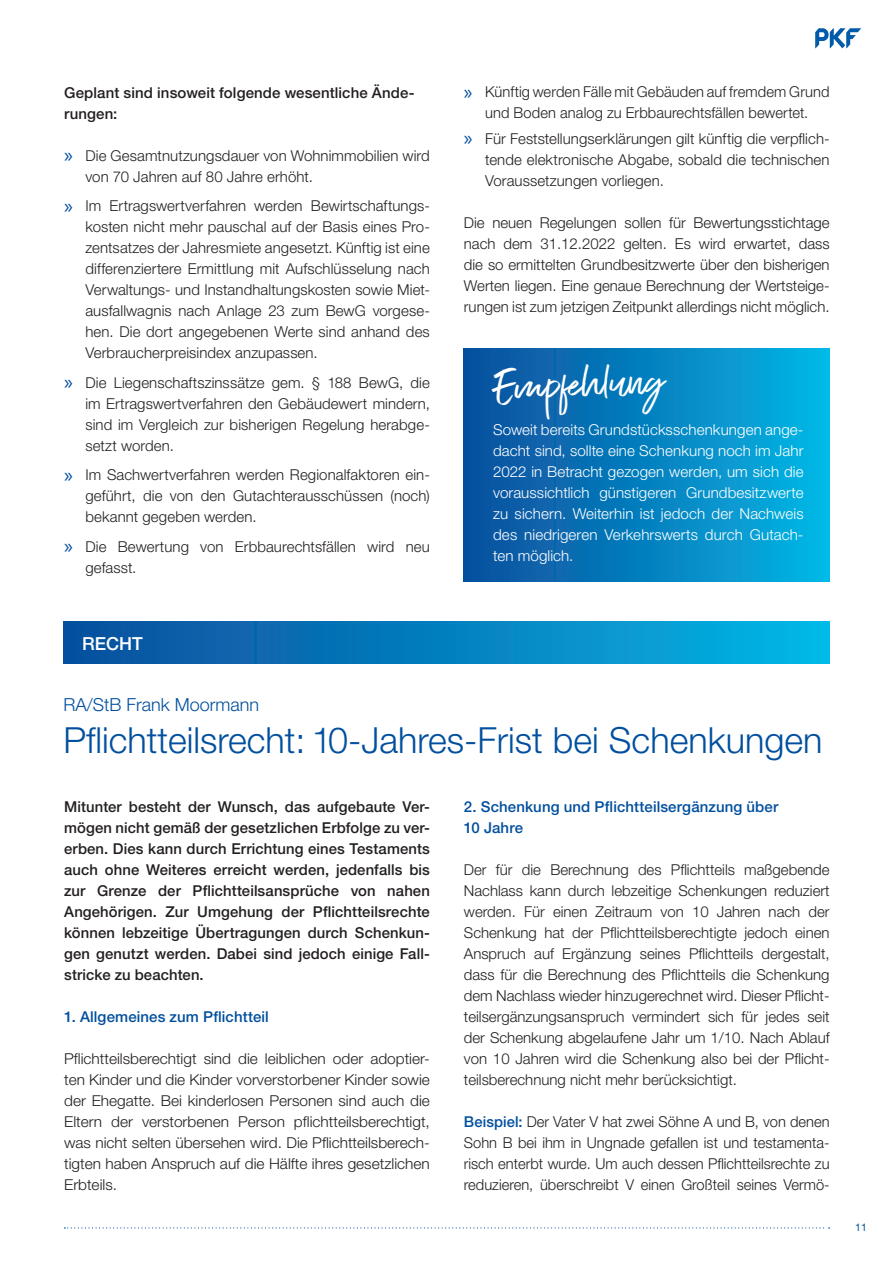
<style>
.page{position:relative;width:893px;height:1263px;background:#fff}
.page>*{position:absolute;margin:0;border:0;box-sizing:border-box;transform-origin:0 0}
.t1{font:46.5px "Exceptional";color:#fff}
.t2{font:300 36px "Helvetica Neue LT";color:#014f9e}
.t3{font:300 18px "Helvetica Neue LT";color:#014f9e}
.t4{font:500 18px "Helvetica Neue LT";color:#fff}
.Copy_Fließtext{font:300 15px/21px "Helvetica Neue LT";letter-spacing:.005em;color:#231f20;text-align:justify}
.Copy_Fließtext-2{font:500 15px/21px "Helvetica Neue LT";letter-spacing:.01em;color:#231f20;text-align:justify}
.Empfehlung{font:300 15px/21px "Helvetica Neue LT";letter-spacing:.005em;color:#fff;text-align:justify}
.Zwischentitel{font:500 15px/21px "Helvetica Neue LT";letter-spacing:.01em;color:#014f9e}
.Zwischentitel-2{font:500 15px/21px "Helvetica Neue LT";letter-spacing:.005em;color:#231f20}
.t5{font:10.5px "Helvetica Neue LT";color:#014f9e}
.s1{font-family:"Myriad Pro";font-weight:400;font-size:21px;color:#014f9e}
.s2{font-weight:500;color:#014f9e}
</style>
<div class="page">
<svg style="left:815px;top:28px;width:46px;height:20px"></svg>
<svg style="left:64px;top:1227px;width:766px;height:1px"></svg>
<div style="left:64px;top:622px;width:765px;height:41px;background:linear-gradient(to right,#0a4d9b,#03b7e5)"></div>
<div style="left:464px;top:349px;width:365px;height:232px;background:linear-gradient(to right,#0a4d9b,#02b7e5)"></div>
<p class="Zwischentitel-2" style="left:64px;top:82px;width:352px">Geplant sind insoweit folgende wesentliche Ände&shy;rungen:</p>
<p class="Copy_Fließtext" style="left:85px;top:144px;width:346px;text-indent:-21px"><span class="s1">»</span> Die Gesamtnutzungsdauer von Wohnimmobilien wird von 70 Jahren auf 80 Jahre erhöht.</p>
<p class="Copy_Fließtext" style="left:85px;top:195px;width:346px;text-indent:-21px"><span class="s1">»</span> Im Ertragswertverfahren werden Bewirtschaftungs&shy;kosten nicht mehr pauschal auf der Basis eines Pro&shy;zentsatzes der Jahresmiete angesetzt. Künftig ist eine differenziertere Ermittlung mit Aufschlüsselung nach Verwaltungs- und Instandhaltungskosten sowie Miet&shy;ausfallwagnis nach Anlage 23 zum BewG vorgese&shy;hen. Die dort angegebenen Werte sind anhand des Verbraucherpreisindex anzupassen.</p>
<p class="Copy_Fließtext" style="left:85px;top:371px;width:346px;text-indent:-21px"><span class="s1">»</span> Die Liegenschaftszinssätze gem. § 188 BewG, die im Ertragswertverfahren den Gebäudewert mindern, sind im Vergleich zur bisherigen Regelung herabge&shy;setzt worden.</p>
<p class="Copy_Fließtext" style="left:85px;top:464px;width:346px;text-indent:-21px"><span class="s1">»</span> Im Sachwertverfahren werden Regionalfaktoren ein&shy;geführt, die von den Gutachterausschüssen (noch) bekannt gegeben werden.</p>
<p class="Copy_Fließtext" style="left:85px;top:535px;width:346px;text-indent:-21px"><span class="s1">»</span> Die Bewertung von Erbbaurechtsfällen wird neu gefasst.</p>
<p class="t4" style="left:82px;top:633px;width:62px">RECHT</p>
<p class="Copy_Fließtext" style="left:464px;top:81px;width:367px;text-align:center"><span class="s1">»</span> Künftig werden Fälle mit Gebäuden auf fremdem Grund und Boden analog zu Erbbaurechtsfällen bewertet.</p>
<p class="Copy_Fließtext" style="left:485px;top:128px;width:346px;text-indent:-21px"><span class="s1">»</span> Für Feststellungserklärungen gilt künftig die verpflich&shy;tende elektronische Abgabe, sobald die technischen Voraussetzungen vorliegen.</p>
<p class="Copy_Fließtext" style="left:464px;top:212px;width:367px">Die neuen Regelungen sollen für Bewertungsstichtage nach dem 31.12.2022 gelten. Es wird erwartet, dass die so ermittelten Grundbesitzwerte über den bisherigen Werten liegen. Eine genaue Berechnung der Wertsteige&shy;rungen ist zum jetzigen Zeitpunkt allerdings nicht möglich.</p>
<p class="t1" style="left:493px;top:352px;width:172px;rotate:-2deg">Empfehlung</p>
<p class="Empfehlung" style="left:493px;top:419px;width:312px">Soweit bereits Grundstücksschenkungen ange&shy;dacht sind, sollte eine Schenkung noch im Jahr 2022 in Betracht gezogen werden, um sich die voraussichtlich günstigeren Grundbesitzwerte zu sichern. Weiterhin ist jedoch der Nachweis des niedrigeren Verkehrswerts durch Gutach&shy;ten möglich.</p>
<p class="t3" style="left:63px;top:694px;width:197px">RA/StB Frank Moormann</p>
<p class="t2" style="left:63px;top:718px;width:760px">Pflichtteilsrecht: 10-Jahres-Frist bei Schenkungen</p>
<p class="Copy_Fließtext-2" style="left:64px;top:796px;width:367px">Mitunter besteht der Wunsch, das aufgebaute Ver&shy;mögen nicht gemäß der gesetzlichen Erbfolge zu ver&shy;erben. Dies kann durch Errichtung eines Testaments auch ohne Weiteres erreicht werden, jedenfalls bis zur Grenze der Pflichtteilsansprüche von nahen Angehörigen. Zur Umgehung der Pflichtteilsrechte können lebzeitige Übertragungen durch Schenkun&shy;gen genutzt werden. Dabei sind jedoch einige Fall&shy;stricke zu beachten.</p>
<p class="Zwischentitel" style="left:64px;top:1006px;width:206px">1. Allgemeines zum Pflichtteil</p>
<p class="Copy_Fließtext" style="left:64px;top:1047px;width:367px">Pflichtteilsberechtigt sind die leiblichen oder adoptier&shy;ten Kinder und die Kinder vorverstorbener Kinder sowie der Ehegatte. Bei kinderlosen Personen sind auch die Eltern der verstorbenen Person pflichtteilsberechtigt, was nicht selten übersehen wird. Die Pflichtteilsberech&shy;tigten haben Anspruch auf die Hälfte ihres gesetzlichen Erbteils.</p>
<p class="Zwischentitel" style="left:464px;top:796px;width:316px">2. Schenkung und Pflichtteilsergänzung über<br>10 Jahre</p>
<p class="Copy_Fließtext" style="left:464px;top:858px;width:367px">Der für die Berechnung des Pflichtteils maßgebende Nachlass kann durch lebzeitige Schenkungen reduziert werden. Für einen Zeitraum von 10 Jahren nach der Schenkung hat der Pflichtteilsberechtigte jedoch einen Anspruch auf Ergänzung seines Pflichtteils dergestalt, dass für die Berechnung des Pflichtteils die Schenkung dem Nachlass wieder hinzugerechnet wird. Dieser Pflicht&shy;teilsergänzungsanspruch vermindert sich für jedes seit der Schenkung abgelaufene Jahr um 1/10. Nach Ablauf von 10 Jahren wird die Schenkung also bei der Pflicht&shy;teilsberechnung nicht mehr berücksichtigt.</p>
<p class="Copy_Fließtext" style="left:464px;top:1110px;width:367px"><span class="s2">Beispiel:</span> Der Vater V hat zwei Söhne A und B, von denen Sohn B bei ihm in Ungnade gefallen ist und testamenta&shy;risch enterbt wurde. Um auch dessen Pflichtteilsrechte zu reduzieren, überschreibt V einen Großteil seines Vermö-</p>
<p class="t5" style="left:855px;top:1221px;width:13px">11</p>
</div>
